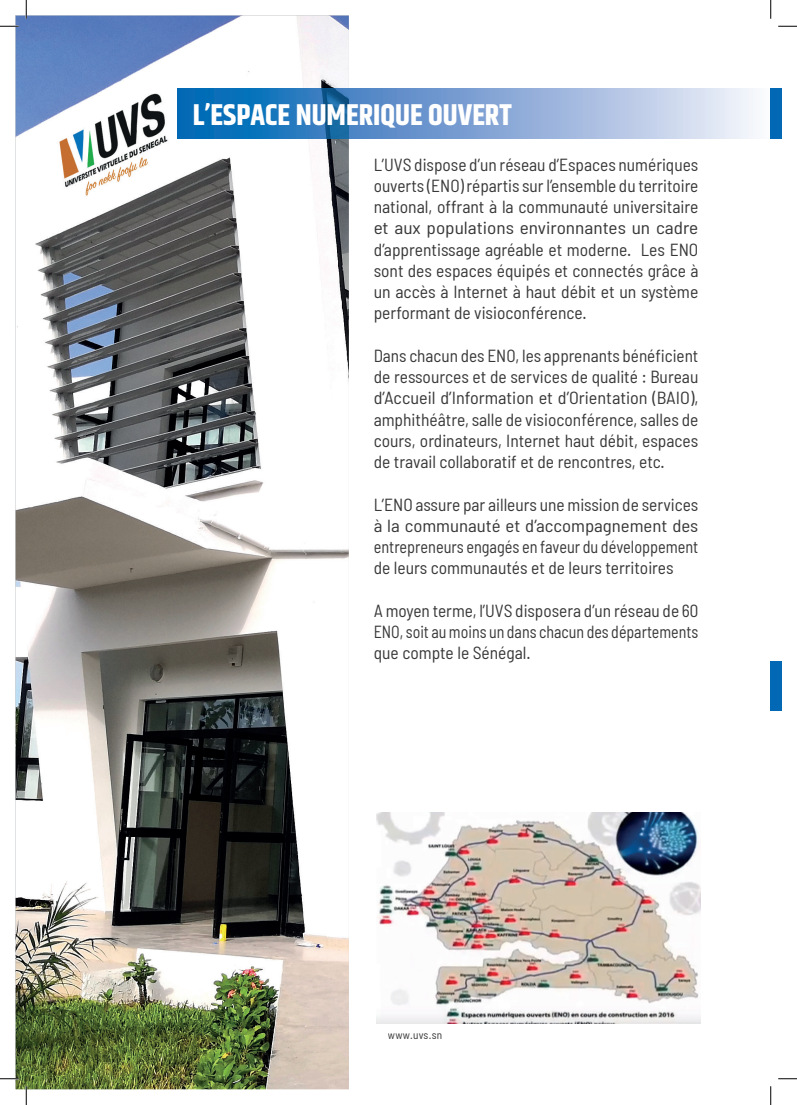
<style>
.page{position:relative;width:797px;height:1105px;background:#fff}
.page>*{position:absolute;margin:0;border:0;box-sizing:border-box;transform-origin:0 0}
.t1{font:700 30px "Khand";color:#fff}
.t2{font:semi-condensed 17.5px/21.2px "Barlow";color:#383839;text-align:justify}
.t3{font:semi-condensed 11.25px "Barlow";letter-spacing:.025em;color:#383839}
</style>
<div class="page">
<img style="left:16px;top:16px;width:333px;height:1073px">
<img style="left:376px;top:812px;width:325px;height:211px">
<div style="left:349px;top:89px;width:421px;height:49px;background:linear-gradient(to right,#4a7ec2,#f7f5fb)"></div>
<img style="left:178px;top:89px;width:171px;height:49px">
<div style="left:770px;top:89px;width:11px;height:49px;background:#0268b5"></div>
<div style="left:770px;top:661px;width:11px;height:50px;background:#0268b5"></div>
<svg style="left:0;top:25px;width:19px;height:2px"></svg>
<svg style="left:778px;top:25px;width:19px;height:2px"></svg>
<svg style="left:0;top:1078px;width:19px;height:1px"></svg>
<svg style="left:778px;top:1078px;width:19px;height:1px"></svg>
<svg style="left:25px;top:0;width:2px;height:19px"></svg>
<svg style="left:25px;top:1086px;width:2px;height:19px"></svg>
<svg style="left:770px;top:0;width:1px;height:19px"></svg>
<svg style="left:770px;top:1086px;width:1px;height:19px"></svg>
<h1 class="t1" style="left:193px;top:94px;width:320px">L’ESPACE NUMERIQUE OUVERT</h1>
<p class="t2" style="left:373px;top:153px;width:326px">L’UVS dispose d’un réseau d’Espaces numériques ouverts (ENO) répartis sur l’ensemble du territoire national, offrant à la communauté universitaire et aux populations environnantes un cadre d’apprentissage agréable et moderne. Les ENO sont des espaces équipés et connectés grâce à un accès à Internet à haut débit et un système performant de visioconférence.</p>
<p class="t2" style="left:373px;top:344px;width:326px">Dans chacun des ENO, les apprenants bénéficient de ressources et de services de qualité : Bureau d’Accueil d’Information et d’Orientation (BAIO), amphithéâtre, salle de visioconférence, salles de cours, ordinateurs, Internet haut débit, espaces de travail collaboratif et de rencontres, etc.</p>
<p class="t2" style="left:373px;top:493px;width:326px">L’ENO assure par ailleurs une mission de services à la communauté et d’accompagnement des entrepreneurs engagés en faveur du développement de leurs communautés et de leurs territoires</p>
<p class="t2" style="left:373px;top:599px;width:326px">A moyen terme, l’UVS disposera d’un réseau de 60<br>ENO, soit au moins un dans chacun des départements que compte le Sénégal.</p>
<p class="t3" style="left:388px;top:1028px;width:56px">www.uvs.sn</p>
</div>
